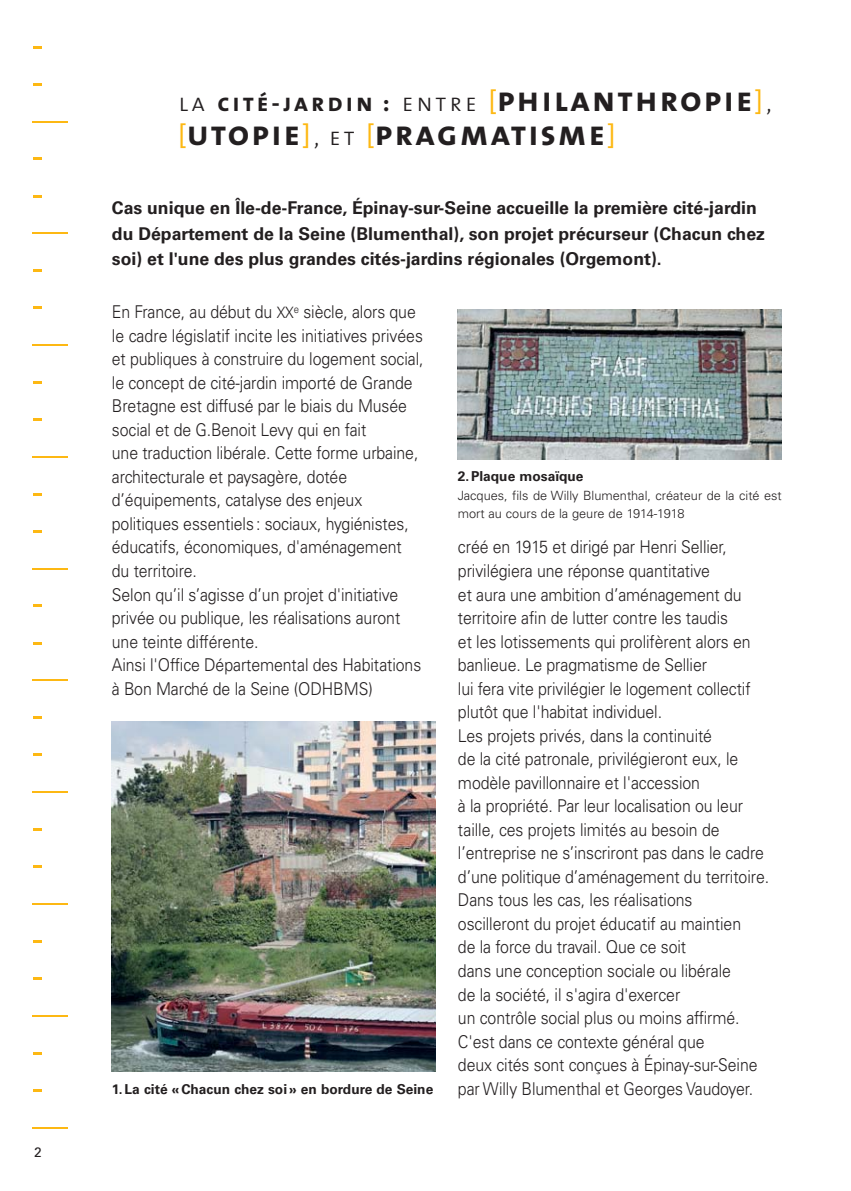
<style>
.page{position:relative;width:851px;height:1191px;background:#fff}
.page>*{position:absolute;margin:0;border:0;box-sizing:border-box;transform-origin:0 0}
.t1{font:35.2px/34.4px "The Sans Bold Caps";letter-spacing:.06em;color:#231f20}
.t2{font:300 17.6px/23.6px "Univers";letter-spacing:-.005em;color:#231f20;scale:.9 1}
.t3{font:700 17.6px/25.4px "Univers";color:#231f20}
.t4{font:700 13.8px "Univers";color:#231f20}
.t5{font:13.8px "Univers";color:#231f20}
.t6{font:300 12.8px/18.6px "Univers";color:#231f20}
.s1{font-family:"The Sans Light Caps";font-size:25.4px}
.s2{font-size:25.4px}
.s3{font-family:"The Sans";font-size:25.4px;color:#fdb813}
.s4{font-size:15.6px}
</style>
<div class="page">
<svg style="left:34px;top:46px;width:8px;height:2px"></svg>
<svg style="left:34px;top:83px;width:8px;height:2px"></svg>
<hr style="left:32px;top:121px;width:35px;height:1px;background:#fdb813">
<svg style="left:34px;top:158px;width:8px;height:2px"></svg>
<svg style="left:34px;top:195px;width:8px;height:2px"></svg>
<hr style="left:32px;top:233px;width:35px;height:1px;background:#fdb813">
<svg style="left:34px;top:269px;width:8px;height:3px"></svg>
<svg style="left:34px;top:307px;width:8px;height:2px"></svg>
<hr style="left:32px;top:344px;width:35px;height:2px;background:#fdb813">
<svg style="left:34px;top:381px;width:8px;height:2px"></svg>
<svg style="left:34px;top:418px;width:8px;height:3px"></svg>
<hr style="left:32px;top:456px;width:35px;height:2px;background:#fdb813">
<svg style="left:34px;top:493px;width:8px;height:2px"></svg>
<svg style="left:34px;top:530px;width:8px;height:2px"></svg>
<hr style="left:32px;top:568px;width:35px;height:1px;background:#fdb813">
<svg style="left:34px;top:605px;width:8px;height:2px"></svg>
<svg style="left:34px;top:642px;width:8px;height:2px"></svg>
<hr style="left:32px;top:679px;width:35px;height:2px;background:#fdb813">
<svg style="left:34px;top:716px;width:8px;height:3px"></svg>
<svg style="left:34px;top:754px;width:8px;height:2px"></svg>
<hr style="left:32px;top:791px;width:35px;height:2px;background:#fdb813">
<svg style="left:34px;top:828px;width:8px;height:2px"></svg>
<svg style="left:34px;top:865px;width:8px;height:3px"></svg>
<hr style="left:32px;top:903px;width:35px;height:1px;background:#fdb813">
<svg style="left:34px;top:940px;width:8px;height:2px"></svg>
<svg style="left:34px;top:977px;width:8px;height:2px"></svg>
<hr style="left:32px;top:1015px;width:35px;height:1px;background:#fdb813">
<svg style="left:34px;top:1052px;width:8px;height:2px"></svg>
<svg style="left:34px;top:1089px;width:8px;height:2px"></svg>
<hr style="left:32px;top:1126px;width:35px;height:2px;background:#fdb813">
<img style="left:112px;top:722px;width:323px;height:349px">
<img style="left:458px;top:310px;width:323px;height:149px">
<p class="t5" style="left:34px;top:1147px;width:9px">2</p>
<h1 class="t1" style="left:178px;top:81px;width:594px"><span class="s1">la</span> <span class="s2">cité-jardin :</span> <span class="s1">entre</span> <span class="s3">[</span>philanthropie<span class="s3">]</span><span class="s1">, </span><span class="s3">[</span>utopie<span class="s3">]</span><span class="s1">, et</span> <span class="s3">[</span>pragmatisme<span class="s3">]</span></h1>
<p class="t3" style="left:112px;top:197px;width:654px">Cas unique en Île-de-France, Épinay-sur-Seine accueille la première cité-jardin du Département de la Seine (Blumenthal), son projet précurseur (Chacun chez soi) et l'une des plus grandes cités-jardins régionales (Orgemont).</p>
<p class="t2" style="left:112px;top:302px;width:348px">En France, au début du <span class="s4">XX</span><sup>e</sup> siècle, alors que le cadre législatif incite les initiatives privées et publiques à construire du logement social, le concept de cité-jardin importé de Grande Bretagne est diffusé par le biais du Musée social et de G.Benoit Levy qui en fait<br>une traduction libérale. Cette forme urbaine, architecturale et paysagère, dotée d’équipements, catalyse des enjeux politiques essentiels: sociaux, hygiénistes, éducatifs, économiques, d'aménagement du territoire.<br>Selon qu’il s’agisse d’un projet d'initiative privée ou publique, les réalisations auront une teinte différente.<br>Ainsi l'Office Départemental des Habitations à Bon Marché de la Seine (ODHBMS)</p>
<p class="t4" style="left:457px;top:471px;width:127px">2. Plaque mosaïque</p>
<p class="t6" style="left:457px;top:487px;width:325px">Jacques, fils de Willy Blumenthal, créateur de la cité est mort au cours de la geure de 1914-1918</p>
<p class="t2" style="left:458px;top:537px;width:347px">créé en 1915 et dirigé par Henri Sellier, privilégiera une réponse quantitative<br>et aura une ambition d’aménagement du territoire afin de lutter contre les taudis<br>et les lotissements qui prolifèrent alors en banlieue. Le pragmatisme de Sellier<br>lui fera vite privilégier le logement collectif plutôt que l'habitat individuel.<br>Les projets privés, dans la continuité<br>de la cité patronale, privilégieront eux, le modèle pavillonnaire et l'accession<br>à la propriété. Par leur localisation ou leur taille, ces projets limités au besoin de l’entreprise ne s’inscriront pas dans le cadre d’une politique d’aménagement du territoire.<br>Dans tous les cas, les réalisations<br>oscilleront du projet éducatif au maintien<br>de la force du travail. Que ce soit<br>dans une conception sociale ou libérale<br>de la société, il s'agira d'exercer<br>un contrôle social plus ou moins affirmé.<br>C'est dans ce contexte général que<br>deux cités sont conçues à Épinay-sur-Seine</p>
<p class="t4" style="left:112px;top:1084px;width:323px">1.La cité « Chacun chez soi » en bordure de Seine</p>
<p class="t2" style="left:458px;top:1078px;width:329px">par Willy Blumenthal et Georges Vaudoyer.</p>
</div>
